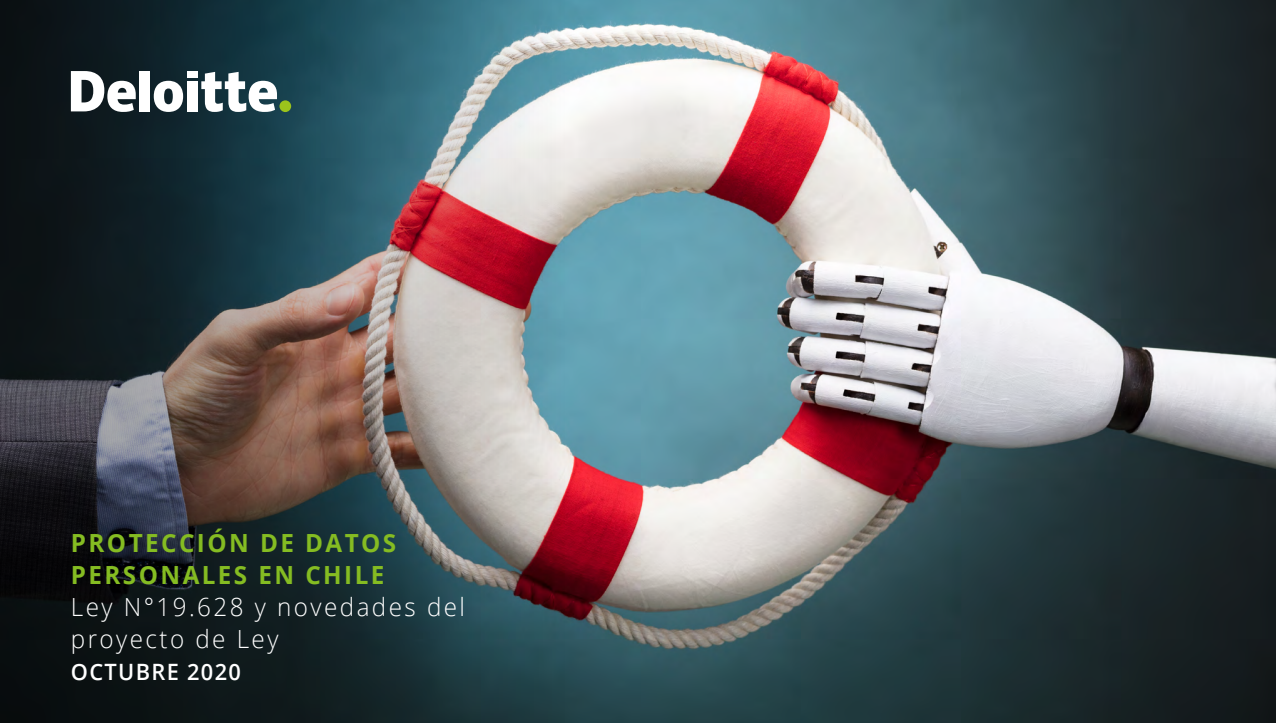
<style>
.page{position:relative;width:1276px;height:723px;background:#fff}
.page>*{position:absolute;margin:0;border:0;box-sizing:border-box;transform-origin:0 0}
.t1{font:300 25px/32px "Open Sans";letter-spacing:.1em;color:#fff}
.t2{font:700 25px/32px "Open Sans";letter-spacing:.1em;color:#85bc22}
.t3{font:600 22.5px "Open Sans";letter-spacing:.06em;color:#fff}
</style>
<div class="page">
<img style="left:567px;top:0;width:709px;height:723px">
<img style="left:0;top:0;width:567px;height:723px">
<div style="left:279px;top:100px;width:12px;height:12px;background:#9bc31c;border-radius:50%"></div>
<div style="left:140px;top:71px;width:10px;height:40px;background:#fff"></div>
<svg style="left:154px;top:81px;width:29px;height:31px"></svg>
<div style="left:187px;top:81px;width:10px;height:30px;background:#fff"></div>
<div style="left:187px;top:71px;width:10px;height:7px;background:#fff"></div>
<svg style="left:201px;top:72px;width:76px;height:40px"></svg>
<svg style="left:71px;top:71px;width:65px;height:41px"></svg>
<p class="t2" style="left:71px;top:526px;width:327px">PROTECCIÓN DE DATOS<br>PERSONALES EN CHILE</p>
<p class="t1" style="left:71px;top:590px;width:396px">Ley N°19.628 y novedades del proyecto de Ley</p>
<p class="t3" style="left:71px;top:656px;width:172px">OCTUBRE 2020</p>
</div>
